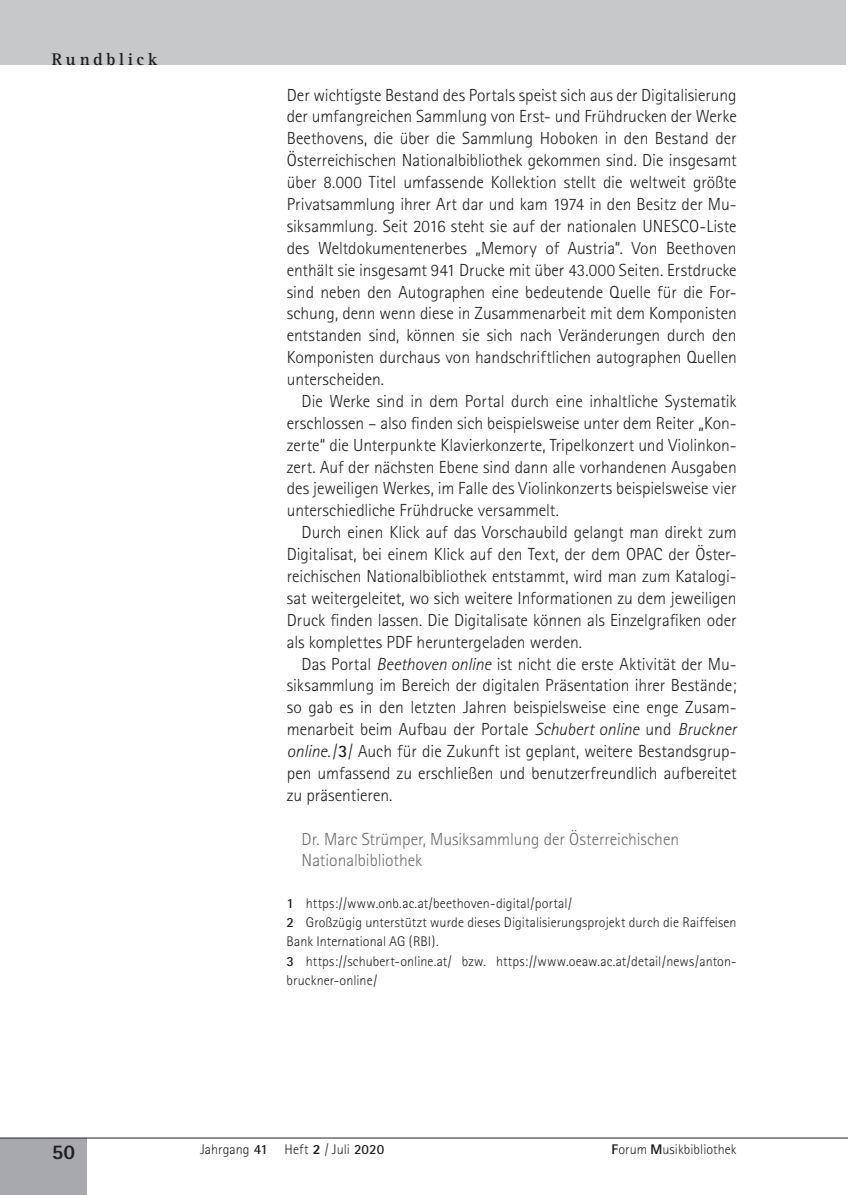
<style>
.page{position:relative;width:848px;height:1195px;background:#fff}
.page>*{position:absolute;margin:0;border:0;box-sizing:border-box;transform-origin:0 0}
.t1{font:800 21px "Rotis Sans Serif";color:#231f20}
.Absatz_mit_Einzug{font:300 17.5px/21.9px "Rotis Sans Serif";letter-spacing:-.005em;color:#231f20;text-align:justify}
.Absatz_ohne_Einzug{font:300 17.5px/21.9px "Rotis Sans Serif";letter-spacing:-.005em;color:#231f20;text-align:justify}
.Autor_nach_Text__Spe{font:300 17.5px/21.9px "Rotis Sans Serif";letter-spacing:-.005em;color:#6c6d70}
.t2{font:700 17.5px "Rotis Serif";letter-spacing:.215em;color:#231f20}
.Endnote{font:300 14px/19.2px "Rotis Sans Serif";letter-spacing:.005em;color:#231f20}
.s1{color:#222}
.s2{font-style:italic}
.s3{font-weight:700}
.s4{font-weight:800}
</style>
<div class="page">
<div style="left:0;top:0;width:845px;height:65px;background:#c7c8ca"></div>
<div style="left:0;top:1138px;width:86px;height:57px;background:#a8a9ad"></div>
<hr style="left:0;top:1137px;width:845px;height:1px;background:#231f20">
<p class="t2" style="left:52px;top:49px;width:107px">Rundblick</p>
<p class="Absatz_ohne_Einzug" style="left:287px;top:84px;width:451px">Der wichtigste Bestand des Portals speist sich aus der Digitalisierung der umfangreichen Sammlung von Erst- und Frühdrucken der Werke Beethovens, die über die Sammlung Hoboken in den Bestand der Österreichischen Nationalbibliothek gekommen sind. Die insgesamt über 8.000 Titel umfassende Kollektion stellt die weltweit größte Privatsammlung ihrer Art dar und kam 1974 in den Besitz der Mu&shy;siksammlung. Seit 2016 steht sie auf der nationalen UNESCO-Liste des Weltdokumentenerbes „Memory of Austria“. Von Beethoven enthält sie insgesamt 941 Drucke mit über 43.000 Seiten. Erstdrucke sind neben den Autographen eine bedeutende Quelle für die For&shy;schung, denn wenn diese in Zusammenarbeit mit dem Komponisten entstanden sind, können sie sich nach Veränderungen durch den Komponisten durchaus von handschriftlichen autographen Quellen unterscheiden.</p>
<p class="Absatz_mit_Einzug" style="left:287px;top:390px;width:451px;text-indent:15px">Die Werke sind in dem Portal durch eine inhaltliche Systematik erschlossen – also finden sich beispielsweise unter dem Reiter „Kon&shy;zerte“ die Unterpunkte Klavierkonzerte, Tripelkonzert und Violinkon&shy;zert. <span class="s1">Auf der nächsten Ebene sind dann alle vorhandenen Ausgaben des jeweiligen Werkes, im Falle des Violinkonzerts beispielsweise vier unterschiedliche Frühdrucke versammelt.</span></p>
<p class="Absatz_mit_Einzug" style="left:287px;top:521px;width:451px;text-indent:15px">Durch einen Klick auf das Vorschaubild gelangt man direkt zum Digitalisat, bei einem Klick auf den Text, der dem OPAC der Öster&shy;reichischen Nationalbibliothek entstammt, wird man zum Katalogi&shy;sat weitergeleitet, wo sich weitere Informationen zu dem jeweiligen Druck finden lassen. Die Digitalisate können als Einzelgrafiken oder als komplettes PDF heruntergeladen werden.</p>
<p class="Absatz_mit_Einzug" style="left:287px;top:652px;width:451px;text-indent:15px">Das Portal <span class="s2">Beethoven online</span> ist nicht die erste Aktivität der Mu&shy;siksammlung im Bereich der digitalen Präsentation ihrer Bestände; so gab es in den letzten Jahren beispielsweise eine enge Zusam&shy;menarbeit beim Aufbau der Portale <span class="s2">Schubert online</span> und <span class="s2">Bruckner online</span>./<span class="s3">3</span>/ Auch für die Zukunft ist geplant, weitere Bestandsgrup&shy;pen umfassend zu erschließen und benutzerfreundlich aufbereitet zu präsentieren.</p>
<p class="Autor_nach_Text__Spe" style="left:301px;top:827px;width:379px">Dr. Marc Strümper, Musiksammlung der Österreichischen<br>Nationalbibliothek</p>
<p class="Endnote" style="left:286px;top:893px;width:287px"><span class="s3">1</span> https://www.onb.ac.at/beethoven-digital/portal/</p>
<p class="Endnote" style="left:286px;top:913px;width:451px"><span class="s3">2</span> Großzügig unterstützt wurde dieses Digitalisierungsprojekt durch die Raiffeisen<br>Bank International AG (RBI).</p>
<p class="Endnote" style="left:286px;top:951px;width:451px"><span class="s3">3</span> https://schubert-online.at/ bzw. https://www.oeaw.ac.at/detail/news/anton&shy;bruckner-online/</p>
<p class="t1" style="left:52px;top:1138px;width:25px">50</p>
<p class="Endnote" style="left:200px;top:1140px;width:186px">Jahrgang <span class="s3">41</span> Heft <span class="s4">2</span> / Juli <span class="s3">2020</span></p>
<p class="Endnote" style="left:611px;top:1140px;width:127px"><span class="s4">F</span>orum <span class="s4">M</span>usikbibliothek</p>
</div>
